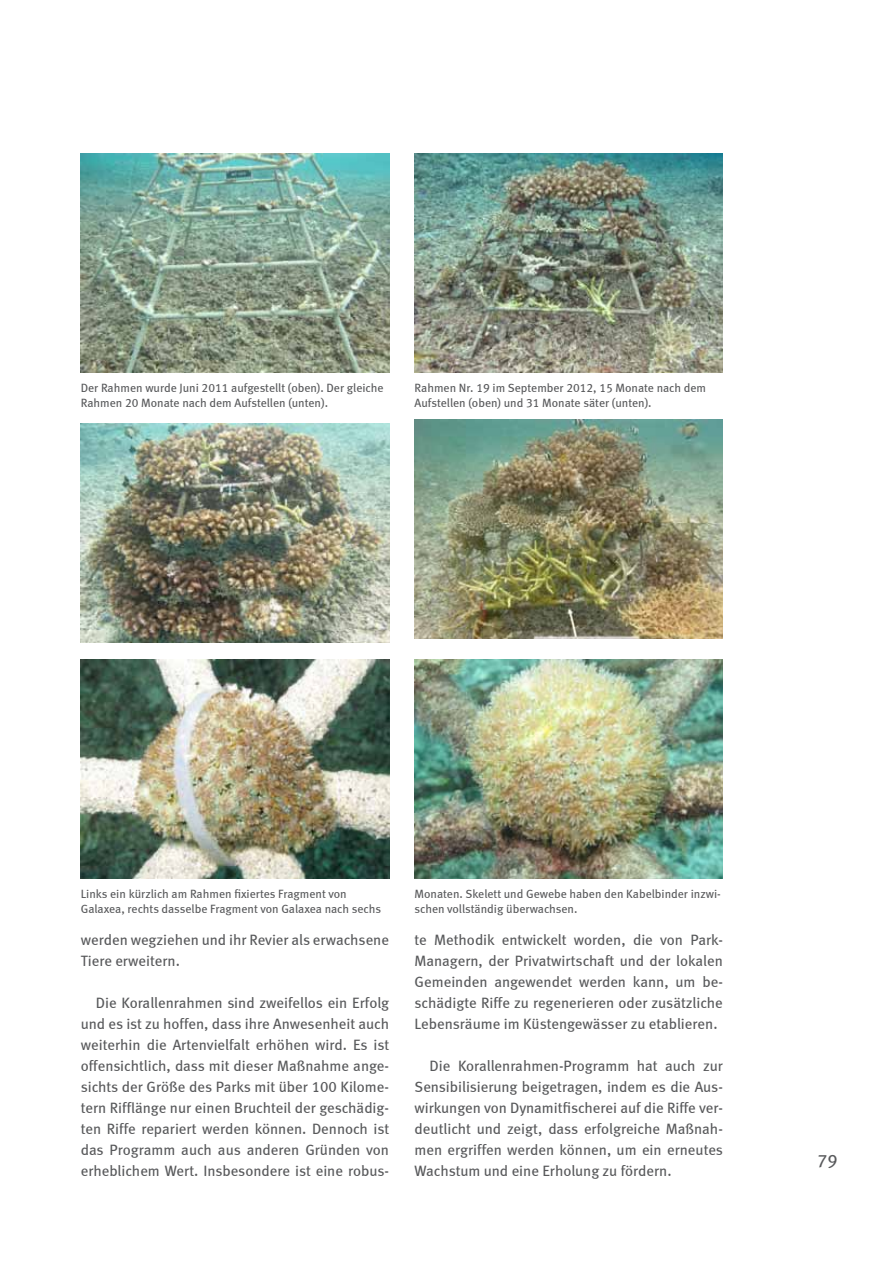
<style>
.page{position:relative;width:893px;height:1263px;background:#fff}
.page>*{position:absolute;margin:0;border:0;box-sizing:border-box;transform-origin:0 0}
.t1{font:18px "Meta Book LF";color:#58595b}
.t2{font:15px/21px "Meta Book LF";color:#58595b;text-align:justify}
.t3{font:12px/15px "Meta Book LF";color:#58595b}
</style>
<div class="page">
<img style="left:81px;top:153px;width:308px;height:219px">
<img style="left:81px;top:423px;width:308px;height:219px">
<img style="left:415px;top:153px;width:308px;height:219px">
<img style="left:415px;top:420px;width:308px;height:219px">
<img style="left:81px;top:659px;width:308px;height:219px">
<img style="left:415px;top:659px;width:308px;height:219px">
<p class="t3" style="left:81px;top:380px;width:304px">Der Rahmen wurde Juni 2011 aufgestellt (oben). Der gleiche<br>Rahmen 20 Monate nach dem Aufstellen (unten).</p>
<p class="t3" style="left:415px;top:380px;width:293px">Rahmen Nr. 19 im September 2012, 15 Monate nach dem<br>Aufstellen (oben) und 31 Monate säter (unten).</p>
<p class="t3" style="left:81px;top:886px;width:302px">Links ein kürzlich am Rahmen fixiertes Fragment von<br>Galaxea, rechts dasselbe Fragment von Galaxea nach sechs</p>
<p class="t3" style="left:415px;top:886px;width:308px">Monaten. Skelett und Gewebe haben den Kabelbinder inzwi&shy;schen vollständig überwachsen.</p>
<p class="t2" style="left:81px;top:929px;width:310px">werden wegziehen und ihr Revier als erwachsene<br>Tiere erweitern.</p>
<p class="t2" style="left:81px;top:992px;width:310px;text-indent:15px">Die Korallenrahmen sind zweifellos ein Erfolg und es ist zu hoffen, dass ihre Anwesenheit auch weiterhin die Artenvielfalt erhöhen wird. Es ist offensichtlich, dass mit dieser Maßnahme ange&shy;sichts der Größe des Parks mit über 100 Kilome&shy;tern Rifflänge nur einen Bruchteil der geschädig&shy;ten Riffe repariert werden können. Dennoch ist das Programm auch aus anderen Gründen von erheblichem Wert. Insbesondere ist eine robus-</p>
<p class="t2" style="left:415px;top:929px;width:310px">te Methodik entwickelt worden, die von Park-Managern, der Privatwirtschaft und der lokalen Gemeinden angewendet werden kann, um be&shy;schädigte Riffe zu regenerieren oder zusätzliche Lebensräume im Küstengewässer zu etablieren.</p>
<p class="t2" style="left:415px;top:1055px;width:310px;text-indent:15px">Die Korallenrahmen-Programm hat auch zur Sensibilisierung beigetragen, indem es die Aus&shy;wirkungen von Dynamitfischerei auf die Riffe ver&shy;deutlicht und zeigt, dass erfolgreiche Maßnah&shy;men ergriffen werden können, um ein erneutes Wachstum und eine Erholung zu fördern.</p>
<p class="t1" style="left:817px;top:1150px;width:22px">79</p>
</div>
